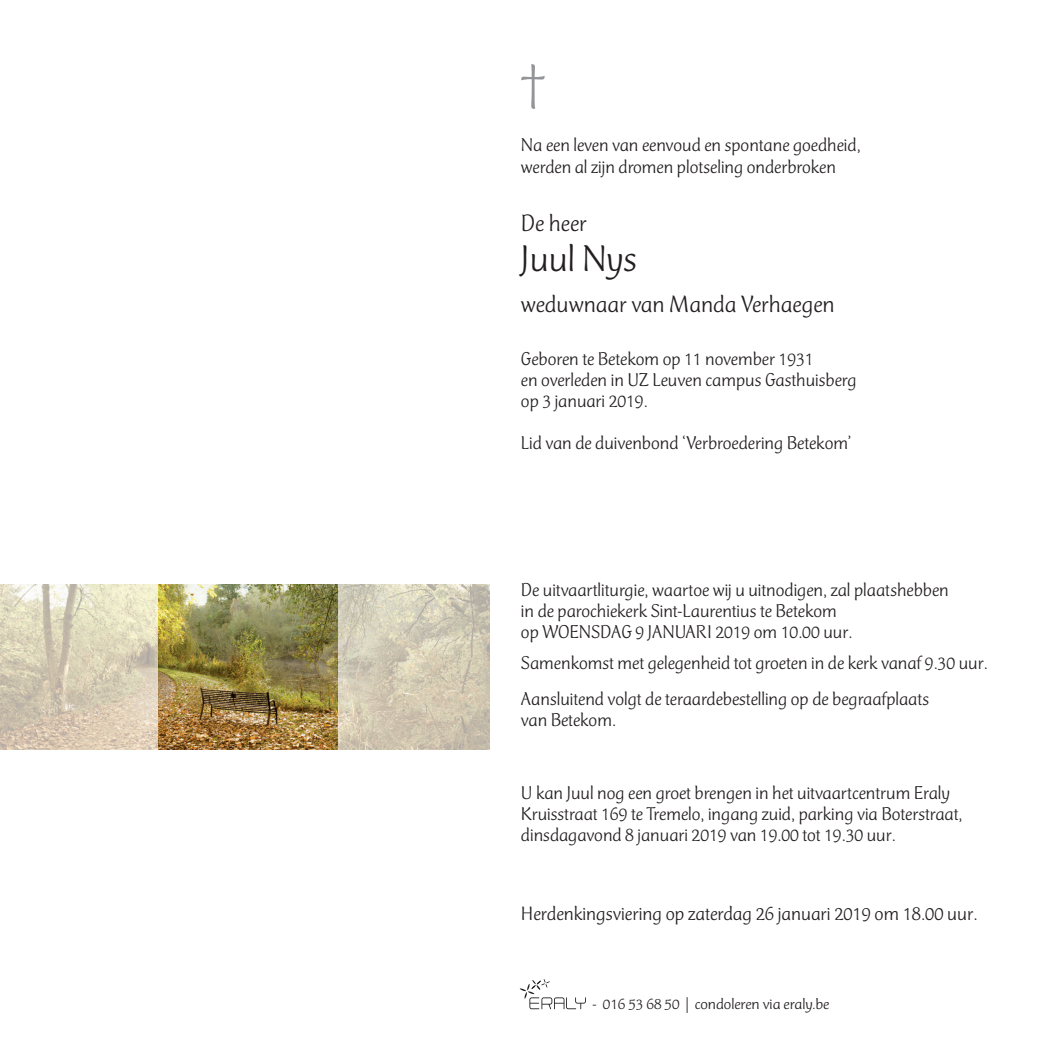
<style>
.page{position:relative;width:1042px;height:1042px;background:#fff}
.page>*{position:absolute;margin:0;border:0;box-sizing:border-box;transform-origin:0 0}
.t1{font:300 52.5px "CT Mercurius Std";color:#939598;scale:1.05 1}
.t2{font:300 38.5px "CT Mercurius Std";color:#231f20;scale:1.05 1}
.t3{font:300 24.5px "CT Mercurius Std";color:#231f20;scale:1.05 1}
.t4{font:300 20.12px "CT Mercurius Std";color:#231f20;scale:1.05 1}
.t5{font:300 19.25px/21px "CT Mercurius Std";color:#231f20;scale:1.05 1}
.t6{font:300 15.75px "CT Mercurius Std";color:#231f20;scale:1.1 1}
</style>
<div class="page">
<img style="left:158px;top:585px;width:181px;height:164px">
<svg style="left:0;top:584px;width:158px;height:166px;background:#dbd1ba"></svg>
<svg style="left:339px;top:584px;width:151px;height:166px;background:#d2cab5"></svg>
<svg style="left:520px;top:979px;width:66px;height:30px"></svg>
<h1 class="t1" style="left:521px;top:55px;width:24px">†</h1>
<p class="t5" style="left:521px;top:134px;width:325px;line-height:21.9px">Na een leven van eenvoud en spontane goedheid, werden al zijn dromen plotseling onderbroken</p>
<p class="t3" style="left:521px;top:210px;width:64px">De heer</p>
<h2 class="t2" style="left:521px;top:238px;width:112px">Juul Nys</h2>
<p class="t3" style="left:521px;top:292px;width:300px">weduwnaar van Manda Verhaegen</p>
<p class="t5" style="left:521px;top:349px;width:321px">Geboren te Betekom op 11 november 1931<br>en overleden in UZ Leuven campus Gasthuisberg op 3 januari 2019.</p>
<p class="t5" style="left:521px;top:433px;width:316px">Lid van de duivenbond ‘Verbroedering Betekom’</p>
<p class="t5" style="left:521px;top:580px;width:409px">De uitvaartliturgie, waartoe wij u uitnodigen, zal plaatshebben in de parochiekerk Sint-Laurentius te Betekom<br>op WOENSDAG 9 JANUARI 2019 om 10.00 uur.</p>
<p class="t5" style="left:521px;top:645px;width:446px;line-height:35.9px">Samenkomst met gelegenheid tot groeten in de kerk vanaf 9.30 uur.<br>Aansluitend volgt de teraardebestelling op de begraafplaats</p>
<p class="t5" style="left:521px;top:710px;width:92px">van Betekom.</p>
<p class="t5" style="left:521px;top:783px;width:422px">U kan Juul nog een groet brengen in het uitvaartcentrum Eraly<br>Kruisstraat 169 te Tremelo, ingang zuid, parking via Boterstraat, dinsdagavond 8 januari 2019 van 19.00 tot 19.30 uur.</p>
<p class="t4" style="left:521px;top:903px;width:436px">Herdenkingsviering op zaterdag 26 januari 2019 om 18.00 uur.</p>
<p class="t6" style="left:592px;top:996px;width:217px">- 016 53 68 50 | condoleren via eraly.be</p>
</div>
